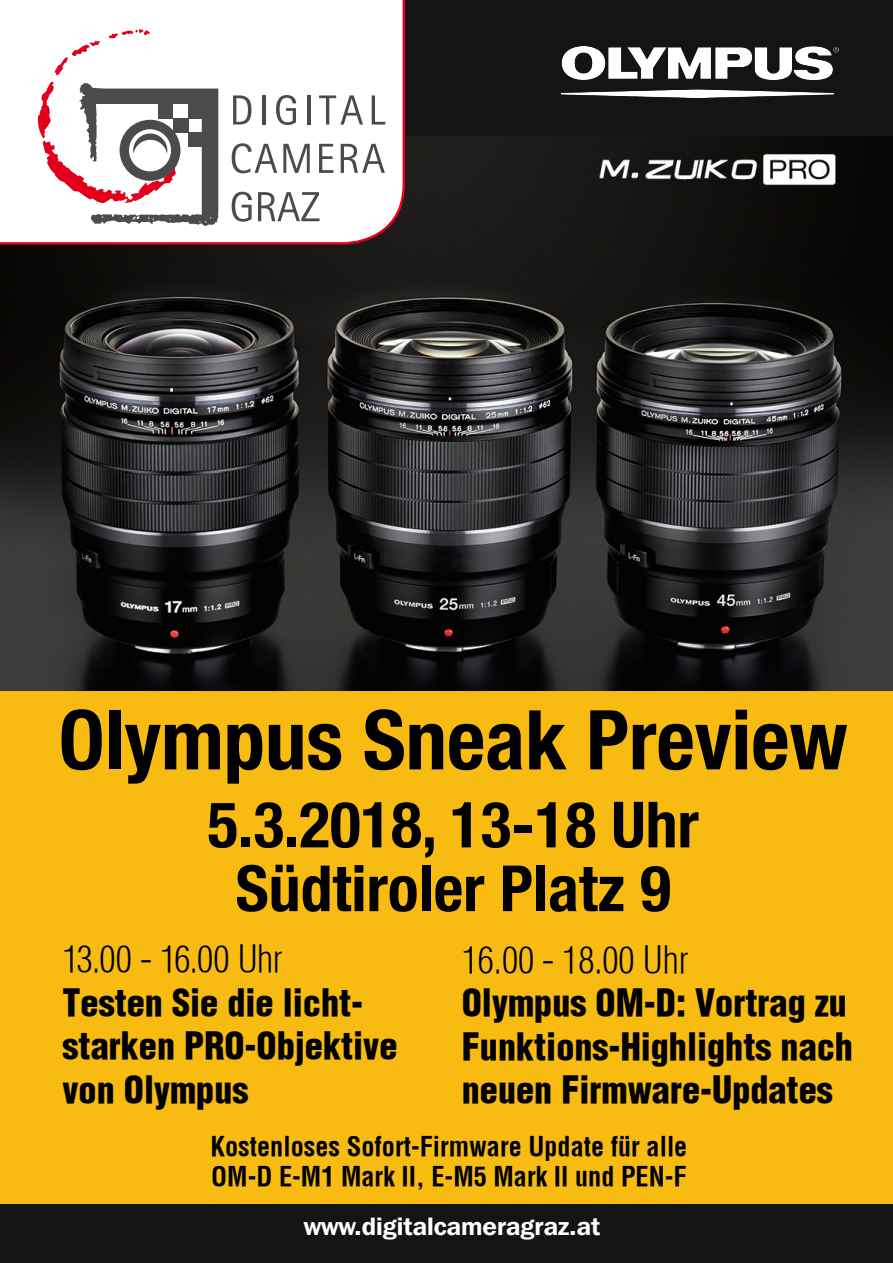
<style>
.page{position:relative;width:893px;height:1263px;background:#141415}
.page>*{position:absolute;margin:0;border:0;box-sizing:border-box;transform-origin:0 0}
.t1{font:700 condensed 82.57px "Helvetica Neue";color:#000}
.t2{font:700 condensed 63.75px "Helvetica Neue";color:#000}
.t3{font:900 condensed 36.22px/43.4px "Helvetica";color:#000}
.t4{font:300 condensed 36.22px "Helvetica";color:#000}
.t5{font:700 condensed 26.25px/30px "Helvetica";color:#000}
.t6{font:600 25.05px "Franklin Gothic IT Cby BT";color:#fff}
</style>
<div class="page">
<img style="left:0;top:136px;width:893px;height:555px">
<div style="left:0;top:0;width:406px;height:246px;background:#fff"></div>
<svg style="left:109px;top:29px;width:41px;height:9px"></svg>
<svg style="left:55px;top:41px;width:45px;height:34px"></svg>
<svg style="left:38px;top:82px;width:181px;height:144px"></svg>
<svg style="left:232px;top:192px;width:20px;height:30px"></svg>
<svg style="left:258px;top:192px;width:62px;height:29px"></svg>
<svg style="left:232px;top:143px;width:45px;height:30px"></svg>
<svg style="left:283px;top:144px;width:27px;height:29px"></svg>
<svg style="left:319px;top:144px;width:14px;height:29px"></svg>
<svg style="left:341px;top:144px;width:44px;height:29px"></svg>
<svg style="left:233px;top:95px;width:18px;height:30px"></svg>
<hr style="left:262px;top:95px;width:3px;height:30px;background:#4b4b4d">
<svg style="left:276px;top:95px;width:20px;height:30px"></svg>
<hr style="left:307px;top:95px;width:4px;height:30px;background:#4b4b4d">
<svg style="left:319px;top:95px;width:44px;height:30px"></svg>
<svg style="left:372px;top:95px;width:13px;height:30px"></svg>
<img style="left:561px;top:46px;width:278px;height:52px">
<div style="left:0;top:691px;width:893px;height:513px;background:#f7bb12"></div>
<p class="t1" style="left:59px;top:671px;width:790px">Olympus Sneak Preview</p>
<p class="t2" style="left:208px;top:772px;width:493px">5.3.2018, 13-18 Uhr</p>
<p class="t2" style="left:236px;top:835px;width:437px">Südtiroler Platz 9</p>
<p class="t4" style="left:63px;top:938px;width:222px">13.00 - 16.00 Uhr</p>
<p class="t3" style="left:63px;top:980px;width:336px">Testen Sie die licht&shy;starken PRO-Objektive von Olympus</p>
<p class="t4" style="left:462px;top:939px;width:229px">16.00 - 18.00 Uhr</p>
<p class="t3" style="left:462px;top:981px;width:393px">Olympus OM-D: Vortrag zu<br>Funktions-Highlights nach neuen Firmware-Updates</p>
<p class="t5" style="left:210px;top:1131px;width:478px">Kostenloses Sofort-Firmware Update für alle<br>OM-D E-M1 Mark II, E-M5 Mark II und PEN-F</p>
<p class="t6" style="left:304px;top:1211px;width:298px">www.digitalcameragraz.at</p>
</div>
